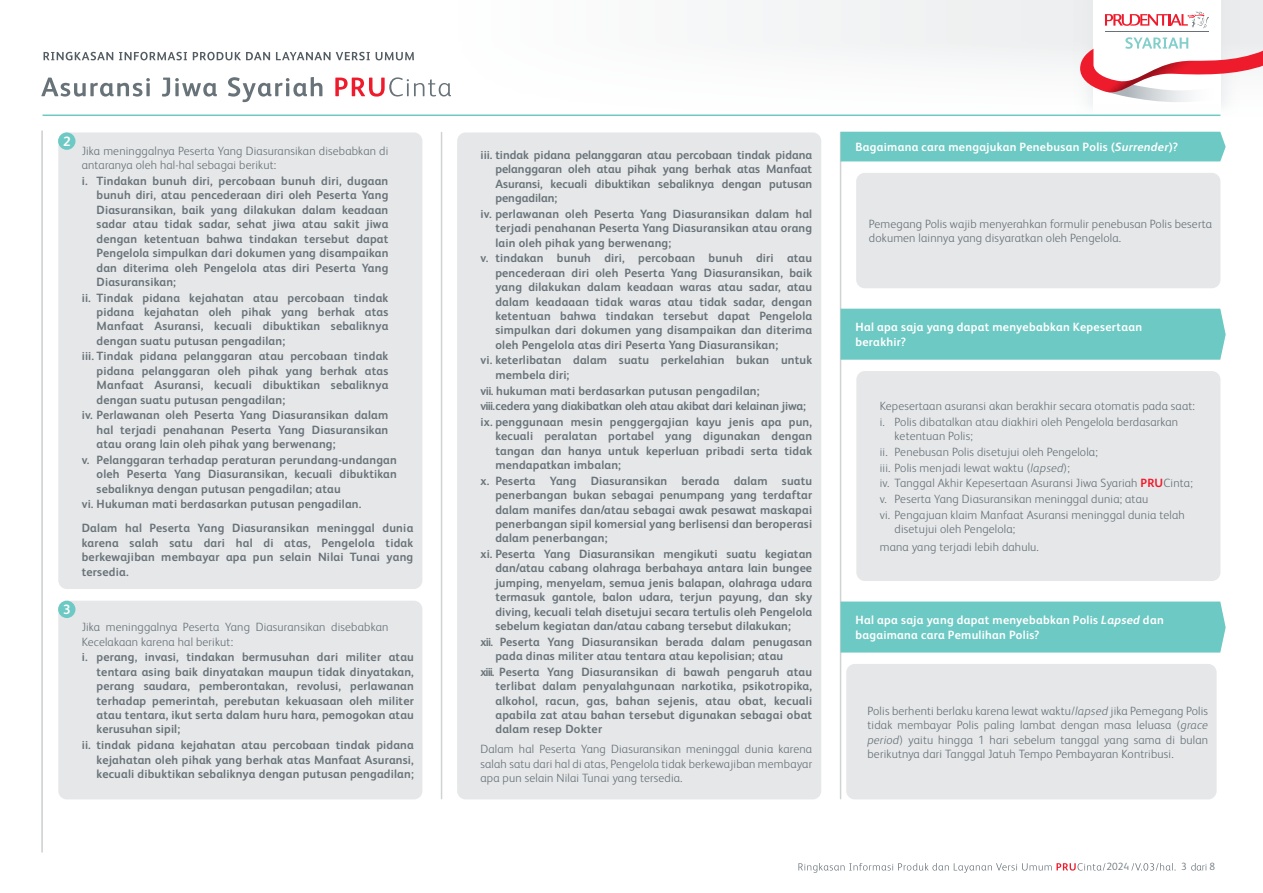
<style>
.page{position:relative;width:1263px;height:893px;background:#fff}
.page>*{position:absolute;margin:0;border:0;box-sizing:border-box;transform-origin:0 0}
.t1{font:700 13.5px "FS Albert Pro";color:#fff}
.Body_text_utama_8_pt{font:700 12px/14.4px "FS Albert Pro";letter-spacing:.015em;color:#687379;text-align:justify}
.Body_text_utama_8_pt-2{font:300 12px/14.4px "FS Albert Pro";letter-spacing:.015em;color:#687379}
.Judul_point_putih_8_pt{font:700 12px/15px "FS Albert Pro";letter-spacing:.025em;color:#fff}
.Body_text_utama_8_pt-3{font:700 12px "FS Albert Pro";letter-spacing:-.01em;color:#687379}
.t2{font:300 10.5px "FS Albert Pro";color:#687379}
.s1{font-style:italic}
.s2{font-weight:700;color:#ee1b2c}
</style>
<div class="page">
<hr style="left:441px;top:132px;width:1px;height:667px;background:#d1d2d4">
<hr style="left:41px;top:131px;width:2px;height:721px;background:#d1d2d4">
<hr style="left:840px;top:132px;width:1px;height:667px;background:#d1d2d4">
<svg style="left:798px;top:863px;width:408px;height:10px"></svg>
<svg style="left:335px;top:77px;width:106px;height:20px"></svg>
<svg style="left:41px;top:77px;width:281px;height:25px"></svg>
<div style="left:441px;top:0;width:822px;height:133px;background:linear-gradient(to bottom,#f4f4f5,#fdffff)"></div>
<hr style="left:43px;top:115px;width:1177px;height:1px;background:#6dc9c4">
<div style="left:1073px;top:0;width:167px;height:135px;background:linear-gradient(to bottom,#e7e8e9,#fff)"></div>
<div style="left:1093px;top:0;width:128px;height:115px;background:#fff"></div>
<svg style="left:1105px;top:11px;width:104px;height:17px"></svg>
<hr style="left:1105px;top:31px;width:104px;height:1px;background:#687379">
<svg style="left:1080px;top:37px;width:183px;height:65px"></svg>
<svg style="left:44px;top:52px;width:370px;height:8px"></svg>
<div style="left:58px;top:132px;width:364px;height:457px;background:#e6e7e9;border-radius:9px"></div>
<div style="left:58px;top:132px;width:17px;height:18px;background:#6dc9c4;border-radius:50%"></div>
<div style="left:58px;top:601px;width:364px;height:198px;background:#e6e7e9;border-radius:9px"></div>
<div style="left:58px;top:601px;width:17px;height:17px;background:#6dc9c4;border-radius:50%"></div>
<div style="left:840px;top:601px;width:386px;height:52px;background:#6dc9c4"></div>
<div style="left:840px;top:309px;width:386px;height:51px;background:#6dc9c4"></div>
<div style="left:856px;top:371px;width:364px;height:210px;background:#e6e7e9;border-radius:9px"></div>
<div style="left:846px;top:664px;width:370px;height:135px;background:#e6e7e9;border-radius:9px"></div>
<div style="left:840px;top:132px;width:386px;height:29px;background:#6dc9c4"></div>
<div style="left:856px;top:173px;width:364px;height:115px;background:#e6e7e9;border-radius:9px"></div>
<div style="left:457px;top:132px;width:364px;height:667px;background:#e6e7e9;border-radius:9px"></div>
<p class="t1" style="left:63px;top:131px;width:9px">2</p>
<p class="t1" style="left:63px;top:600px;width:9px">3</p>
<p class="Body_text_utama_8_pt-2" style="left:82px;top:143px;width:308px">Jika meninggalnya Peserta Yang Diasuransikan disebabkan di antaranya oleh hal-hal sebagai berikut:</p>
<p class="Body_text_utama_8_pt" style="left:97px;top:173px;width:293px;text-indent:-15px">i. Tindakan bunuh diri, percobaan bunuh diri, dugaan bunuh diri, atau pencederaan diri oleh Peserta Yang Diasuransikan, baik yang dilakukan dalam keadaan sadar atau tidak sadar, sehat jiwa atau sakit jiwa dengan ketentuan bahwa tindakan tersebut dapat Pengelola simpulkan dari dokumen yang disampaikan dan diterima oleh Pengelola atas diri Peserta Yang Diasuransikan;</p>
<p class="Body_text_utama_8_pt" style="left:97px;top:290px;width:293px;text-indent:-15px">ii. Tindak pidana kejahatan atau percobaan tindak pidana kejahatan oleh pihak yang berhak atas Manfaat Asuransi, kecuali dibuktikan sebaliknya dengan suatu putusan pengadilan;</p>
<p class="Body_text_utama_8_pt" style="left:97px;top:349px;width:293px;text-indent:-15px">iii. Tindak pidana pelanggaran atau percobaan tindak pidana pelanggaran oleh pihak yang berhak atas Manfaat Asuransi, kecuali dibuktikan sebaliknya dengan suatu putusan pengadilan;</p>
<p class="Body_text_utama_8_pt" style="left:97px;top:407px;width:293px;text-indent:-15px">iv. Perlawanan oleh Peserta Yang Diasuransikan dalam hal terjadi penahanan Peserta Yang Diasuransikan atau orang lain oleh pihak yang berwenang;</p>
<p class="Body_text_utama_8_pt" style="left:97px;top:452px;width:302px;text-indent:-15px">v. Pelanggaran terhadap peraturan perundang-undangan oleh Peserta Yang Diasuransikan, kecuali dibuktikan sebaliknya dengan putusan pengadilan; atau</p>
<p class="Body_text_utama_8_pt" style="left:82px;top:496px;width:281px">vi. Hukuman mati berdasarkan putusan pengadilan.</p>
<p class="Body_text_utama_8_pt" style="left:82px;top:521px;width:333px">Dalam hal Peserta Yang Diasuransikan meninggal dunia karena salah satu dari hal di atas, Pengelola tidak berkewajiban membayar apa pun selain Nilai Tunai yang tersedia.</p>
<p class="Body_text_utama_8_pt-2" style="left:82px;top:619px;width:308px">Jika meninggalnya Peserta Yang Diasuransikan disebabkan<br>Kecelakaan karena hal berikut:</p>
<p class="Body_text_utama_8_pt" style="left:97px;top:649px;width:319px;text-indent:-15px">i. perang, invasi, tindakan bermusuhan dari militer atau tentara asing baik dinyatakan maupun tidak dinyatakan, perang saudara, pemberontakan, revolusi, perlawanan terhadap pemerintah, perebutan kekuasaan oleh militer atau tentara, ikut serta dalam huru hara, pemogokan atau kerusuhan sipil;</p>
<p class="Body_text_utama_8_pt" style="left:97px;top:737px;width:319px;text-indent:-15px">ii. tindak pidana kejahatan atau percobaan tindak pidana kejahatan oleh pihak yang berhak atas Manfaat Asuransi, kecuali dibuktikan sebaliknya dengan putusan pengadilan;</p>
<p class="Body_text_utama_8_pt" style="left:495px;top:147px;width:318px;text-indent:-15px">iii. tindak pidana pelanggaran atau percobaan tindak pidana pelanggaran oleh atau pihak yang berhak atas Manfaat Asuransi, kecuali dibuktikan sebaliknya dengan putusan pengadilan;</p>
<p class="Body_text_utama_8_pt" style="left:495px;top:206px;width:318px;text-indent:-15px">iv. perlawanan oleh Peserta Yang Diasuransikan dalam hal terjadi penahanan Peserta Yang Diasuransikan atau orang lain oleh pihak yang berwenang;</p>
<p class="Body_text_utama_8_pt" style="left:495px;top:250px;width:318px;text-indent:-15px">v. tindakan bunuh diri, percobaan bunuh diri atau pencederaan diri oleh Peserta Yang Diasuransikan, baik yang dilakukan dalam keadaan waras atau sadar, atau dalam keadaaan tidak waras atau tidak sadar, dengan ketentuan bahwa tindakan tersebut dapat Pengelola simpulkan dari dokumen yang disampaikan dan diterima oleh Pengelola atas diri Peserta Yang Diasuransikan;</p>
<p class="Body_text_utama_8_pt" style="left:495px;top:352px;width:318px;text-indent:-15px">vi. keterlibatan dalam suatu perkelahian bukan untuk membela diri;</p>
<p class="Body_text_utama_8_pt" style="left:480px;top:383px;width:281px">vii. hukuman mati berdasarkan putusan pengadilan;</p>
<p class="Body_text_utama_8_pt-3" style="left:480px;top:398px;width:327px">viii. cedera yang diakibatkan oleh atau akibat dari kelainan jiwa;</p>
<p class="Body_text_utama_8_pt" style="left:495px;top:414px;width:318px;text-indent:-15px">ix. penggunaan mesin penggergajian kayu jenis apa pun, kecuali peralatan portabel yang digunakan dengan tangan dan hanya untuk keperluan pribadi serta tidak mendapatkan imbalan;</p>
<p class="Body_text_utama_8_pt" style="left:495px;top:473px;width:318px;text-indent:-15px">x. Peserta Yang Diasuransikan berada dalam suatu penerbangan bukan sebagai penumpang yang terdaftar dalam manifes dan/atau sebagai awak pesawat maskapai penerbangan sipil komersial yang berlisensi dan beroperasi dalam penerbangan;</p>
<p class="Body_text_utama_8_pt" style="left:495px;top:546px;width:318px;text-indent:-15px">xi. Peserta Yang Diasuransikan mengikuti suatu kegiatan dan/atau cabang olahraga berbahaya antara lain bungee jumping, menyelam, semua jenis balapan, olahraga udara termasuk gantole, balon udara, terjun payung, dan sky diving, kecuali telah disetujui secara tertulis oleh Pengelola sebelum kegiatan dan/atau cabang tersebut dilakukan;</p>
<p class="Body_text_utama_8_pt" style="left:495px;top:634px;width:318px;text-indent:-15px">xii. Peserta Yang Diasuransikan berada dalam penugasan pada dinas militer atau tentara atau kepolisian; atau</p>
<p class="Body_text_utama_8_pt" style="left:495px;top:664px;width:318px;text-indent:-15px">xiii. Peserta Yang Diasuransikan di bawah pengaruh atau terlibat dalam penyalahgunaan narkotika, psikotropika, alkohol, racun, gas, bahan sejenis, atau obat, kecuali apabila zat atau bahan tersebut digunakan sebagai obat dalam resep Dokter</p>
<p class="Body_text_utama_8_pt-2" style="left:480px;top:741px;width:333px;text-align:justify">Dalam hal Peserta Yang Diasuransikan meninggal dunia karena salah satu dari hal di atas, Pengelola tidak berkewajiban membayar apa pun selain Nilai Tunai yang tersedia.</p>
<p class="Judul_point_putih_8_pt" style="left:855px;top:139px;width:324px">Bagaimana cara mengajukan Penebusan Polis (<span class="s1">Surrender</span>)?</p>
<p class="Body_text_utama_8_pt-2" style="left:869px;top:216px;width:345px">Pemegang Polis wajib menyerahkan formulir penebusan Polis beserta dokumen lainnya yang disyaratkan oleh Pengelola.</p>
<p class="Judul_point_putih_8_pt" style="left:855px;top:319px;width:288px">Hal apa saja yang dapat menyebabkan Kepesertaan berakhir?</p>
<p class="Body_text_utama_8_pt-2" style="left:880px;top:398px;width:317px">Kepesertaan asuransi akan berakhir secara otomatis pada saat:</p>
<p class="Body_text_utama_8_pt-2" style="left:895px;top:414px;width:285px;text-indent:-15px">i. Polis dibatalkan atau diakhiri oleh Pengelola berdasarkan ketentuan Polis;</p>
<p class="Body_text_utama_8_pt-2" style="left:880px;top:444px;width:220px">ii. Penebusan Polis disetujui oleh Pengelola;</p>
<p class="Body_text_utama_8_pt-2" style="left:880px;top:460px;width:192px">iii. Polis menjadi lewat waktu (<span class="s1">lapsed</span>);</p>
<p class="Body_text_utama_8_pt-2" style="left:880px;top:475px;width:315px">iv. Tanggal Akhir Kepesertaan Asuransi Jiwa Syariah <span class="s2">PRU</span>Cinta;</p>
<p class="Body_text_utama_8_pt-2" style="left:880px;top:491px;width:270px">v. Peserta Yang Diasuransikan meninggal dunia; atau</p>
<p class="Body_text_utama_8_pt-2" style="left:895px;top:507px;width:292px;text-indent:-15px">vi. Pengajuan klaim Manfaat Asuransi meninggal dunia telah disetujui oleh Pengelola;</p>
<p class="Body_text_utama_8_pt-2" style="left:880px;top:539px;width:161px">mana yang terjadi lebih dahulu.</p>
<p class="Judul_point_putih_8_pt" style="left:855px;top:612px;width:310px">Hal apa saja yang dapat menyebabkan Polis <span class="s1">Lapsed</span> dan bagaimana cara Pemulihan Polis?</p>
<p class="Body_text_utama_8_pt-2" style="left:867px;top:703px;width:342px;text-align:justify">Polis berhenti berlaku karena lewat waktu/<span class="s1">lapsed</span> jika Pemegang Polis tidak membayar Polis paling lambat dengan masa leluasa (<span class="s1">grace period</span>) yaitu hingga 1 hari sebelum tanggal yang sama di bulan berikutnya dari Tanggal Jatuh Tempo Pembayaran Kontribusi.</p>
<p class="t2" style="left:1106px;top:859px;width:24px">2024</p>
<p class="t2" style="left:1181px;top:859px;width:7px">3</p>
<p class="t2" style="left:1209px;top:859px;width:7px">8</p>
</div>
